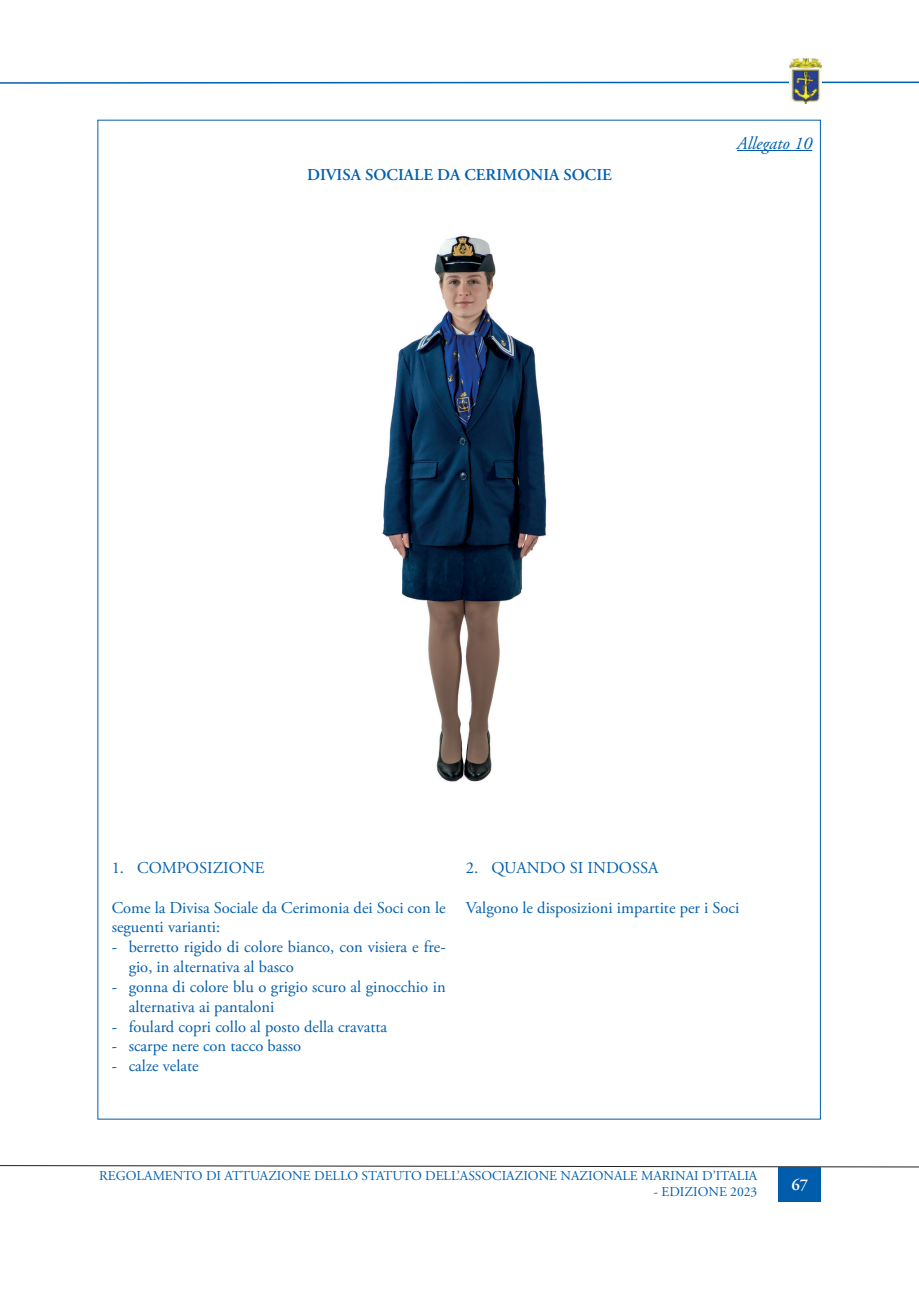
<style>
.page{position:relative;width:919px;height:1289px;background:#fff}
.page>*{position:absolute;margin:0;border:0;box-sizing:border-box;transform-origin:0 0}
.t1{font:italic 18px "Adobe Garamond Pro";color:#015fae}
.t2{font:16.5px/19.8px "Adobe Garamond Pro";color:#015fae}
.t3{font:600 16.5px "Adobe Garamond Pro";color:#015fae}
.t4{font:600 16.5px "Adobe Garamond Pro";color:#fff}
.t5{font:13.5px "Adobe Garamond Pro";color:#015fae}
</style>
<div class="page">
<svg style="left:0;top:1165px;width:918px;height:2px"></svg>
<svg style="left:0;top:81px;width:918px;height:3px"></svg>
<div style="left:778px;top:1167px;width:43px;height:34px;background:#015dab"></div>
<img style="left:789px;top:58px;width:32px;height:46px">
<hr style="left:736px;top:150px;width:76px;height:1px;background:#015fae">
<img style="left:382px;top:235px;width:165px;height:547px">
<p class="t3" style="left:307px;top:165px;width:306px">DIVISA SOCIALE DA CERIMONIA SOCIE</p>
<p class="t1" style="left:736px;top:132px;width:77px">Allegato 10</p>
<p class="t2" style="left:112px;top:858px;width:154px">1. COMPOSIZIONE</p>
<p class="t2" style="left:112px;top:898px;width:335px">Come la Divisa Sociale da Cerimonia dei Soci con le seguenti varianti:</p>
<p class="t2" style="left:129px;top:937px;width:318px;text-indent:-17px">- berretto rigido di colore bianco, con visiera e fre&shy;gio, in alternativa al basco</p>
<p class="t2" style="left:129px;top:977px;width:318px;text-indent:-17px">- gonna di colore blu o grigio scuro al ginocchio in alternativa ai pantaloni</p>
<p class="t2" style="left:112px;top:1016px;width:277px">- foulard copri collo al posto della cravatta</p>
<p class="t2" style="left:112px;top:1036px;width:191px">- scarpe nere con tacco basso</p>
<p class="t2" style="left:112px;top:1056px;width:89px">- calze velate</p>
<p class="t2" style="left:466px;top:858px;width:194px">2. QUANDO SI INDOSSA</p>
<p class="t2" style="left:466px;top:898px;width:275px">Valgono le disposizioni impartite per i Soci</p>
<p class="t5" style="left:99px;top:1167px;width:659px">REGOLAMENTO DI ATTUAZIONE DELLO STATUTO DELL’ASSOCIAZIONE NAZIONALE MARINAI D’ITALIA</p>
<p class="t5" style="left:653px;top:1183px;width:105px">- EDIZIONE 2023</p>
<p class="t4" style="left:791px;top:1175px;width:18px">67</p>
</div>
